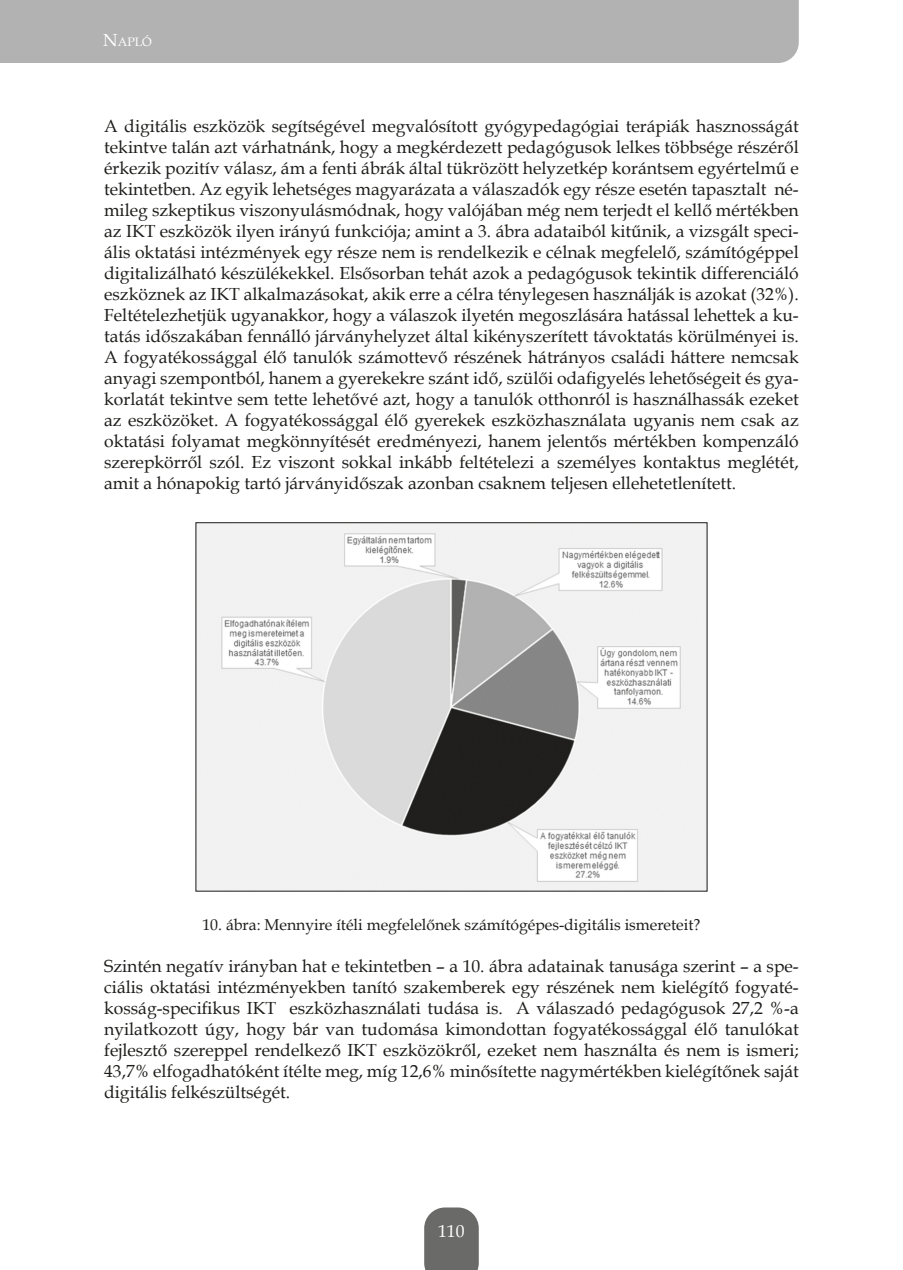
<style>
.page{position:relative;width:903px;height:1270px;background:#fff}
.page>*{position:absolute;margin:0;border:0;box-sizing:border-box;transform-origin:0 0}
.t1{font:17.5px/21px "Book Antiqua";color:#1d1d1b;text-align:justify}
.t2{font:17.5px "Book Antiqua";color:#fff}
.t3{font:15.75px "Book Antiqua";color:#1d1d1b}
.t4{font:12.25px "Book Antiqua";color:#fff}
.s1{font-size:17.5px}
</style>
<div class="page">
<div style="left:0;top:0;width:799px;height:63px;background:#b2b2b2"></div>
<svg style="left:424px;top:1207px;width:55px;height:63px;background:#747472"></svg>
<img style="left:198px;top:525px;width:507px;height:364px">
<p class="t4" style="left:103px;top:33px;width:50px"><span class="s1">N</span>apló</p>
<p class="t1" style="left:104px;top:115px;width:696px">A digitális eszközök segítségével megvalósított gyógypedagógiai terápiák hasznosságát tekintve talán azt várhatnánk, hogy a megkérdezett pedagógusok lelkes többsége részéről érkezik pozitív válasz, ám a fenti ábrák által tükrözött helyzetkép korántsem egyértelmű e tekintetben. Az egyik lehetséges magyarázata a válaszadók egy része esetén tapasztalt né&shy;mileg szkeptikus viszonyulásmódnak, hogy valójában még nem terjedt el kellő mértékben az IKT eszközök ilyen irányú funkciója; amint a 3. ábra adataiból kitűnik, a vizsgált speci&shy;ális oktatási intézmények egy része nem is rendelkezik e célnak megfelelő, számítógéppel digitalizálható készülékekkel. Elsősorban tehát azok a pedagógusok tekintik differenciáló eszköznek az IKT alkalmazásokat, akik erre a célra ténylegesen használják is azokat (32%).<br>Feltételezhetjük ugyanakkor, hogy a válaszok ilyetén megoszlására hatással lehettek a ku&shy;tatás időszakában fennálló járványhelyzet által kikényszerített távoktatás körülményei is.<br>A fogyatékossággal élő tanulók számottevő részének hátrányos családi háttere nemcsak anyagi szempontból, hanem a gyerekekre szánt idő, szülői odafigyelés lehetőségeit és gya&shy;korlatát tekintve sem tette lehetővé azt, hogy a tanulók otthonról is használhassák ezeket az eszközöket. A fogyatékossággal élő gyerekek eszközhasználata ugyanis nem csak az oktatási folyamat megkönnyítését eredményezi, hanem jelentős mértékben kompenzáló szerepkörről szól. Ez viszont sokkal inkább feltételezi a személyes kontaktus meglétét, amit a hónapokig tartó járványidőszak azonban csaknem teljesen ellehetetlenített.</p>
<p class="t3" style="left:202px;top:913px;width:500px">10. ábra: Mennyire ítéli megfelelőnek számítógépes-digitális ismereteit?</p>
<p class="t1" style="left:104px;top:955px;width:696px">Szintén negatív irányban hat e tekintetben – a 10. ábra adatainak tanusága szerint – a spe&shy;ciális oktatási intézményekben tanító szakemberek egy részének nem kielégítő fogyaté&shy;kosság-specifikus IKT eszközhasználati tudása is. A válaszadó pedagógusok 27,2 %-a nyilatkozott úgy, hogy bár van tudomása kimondottan fogyatékossággal élő tanulókat fejlesztő szereppel rendelkező IKT eszközökről, ezeket nem használta és nem is ismeri; 43,7% elfogadhatóként ítélte meg, míg 12,6% minősítette nagymértékben kielégítőnek saját digitális felkészültségét.</p>
<p class="t2" style="left:438px;top:1219px;width:28px">110</p>
</div>
